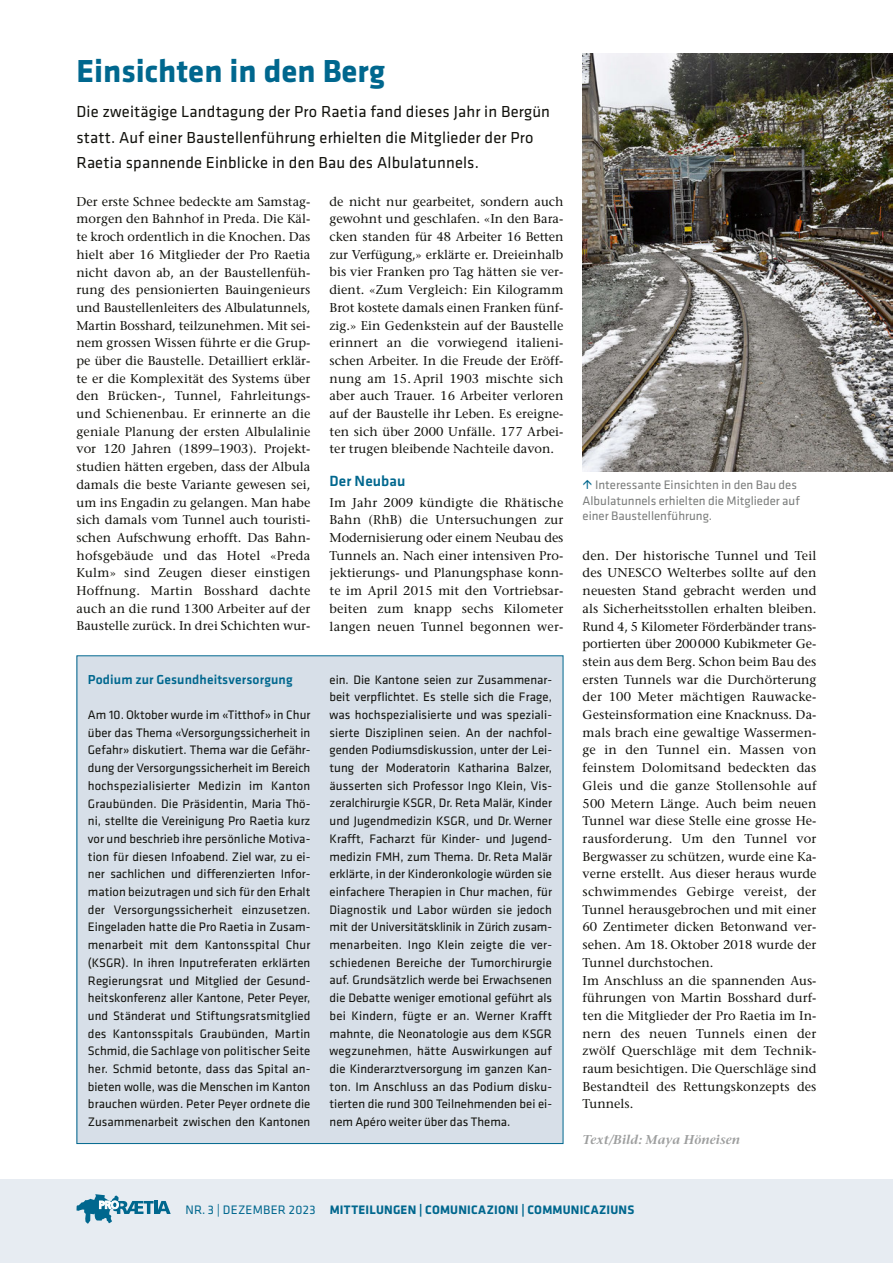
<style>
.page{position:relative;width:893px;height:1263px;background:#fff}
.page>*{position:absolute;margin:0;border:0;box-sizing:border-box;transform-origin:0 0}
.t1{font:700 33px "Klavika";color:#00678e}
.t2{font:16.5px/25.5px "Klavika";letter-spacing:.01em;color:#12120d}
.t3{font:500 15.3px "Klavika";letter-spacing:.01em;color:#00678e}
.t4{font:500 13.5px "Klavika";letter-spacing:.01em;color:#00678e}
.t5{font:500 12.75px/17.7px "Stone Serif Std";letter-spacing:.005em;color:#12120d;text-align:justify}
.t6{font:12.75px/17.7px "Klavika";color:#12120d;text-align:justify}
.t7{font:12.75px/15.8px "Klavika";color:#7b7d7c}
.t8{font:700 12.75px "Klavika";letter-spacing:.015em;color:#00678e}
.t9{font:italic 600 12.75px "Stone Serif Std";letter-spacing:.005em;color:#9d9e9e}
.s1{font-weight:400}
</style>
<div class="page">
<div style="left:0;top:1179px;width:893px;height:84px;background:#e7ecf2"></div>
<svg style="left:76px;top:1194px;width:95px;height:30px"></svg>
<div style="left:77px;top:656px;width:486px;height:487px;background:#d7dfe8"></div>
<img style="left:583px;top:53px;width:310px;height:418px">
<h1 class="t1" style="left:77px;top:47px;width:310px">Einsichten in den Berg</h1>
<p class="t2" style="left:77px;top:98px;width:475px">Die zweitägige Landtagung der Pro Raetia fand dieses Jahr in Bergün statt. Auf einer Baustellenführung erhielten die Mitglieder der Pro<br>Raetia spannende Einblicke in den Bau des Albulatunnels.</p>
<p class="t5" style="left:77px;top:192px;width:235px">Der erste Schnee bedeckte am Samstag&shy;morgen den Bahnhof in Preda. Die Käl&shy;te kroch ordentlich in die Knochen. Das hielt aber 16 Mitglieder der Pro Raetia nicht davon ab, an der Baustellenfüh&shy;rung des pensionierten Bauingenieurs und Baustellenleiters des Albulatunnels, Martin Bosshard, teilzunehmen. Mit sei&shy;nem grossen Wissen führte er die Grup&shy;pe über die Baustelle. Detailliert erklär&shy;te er die Komplexität des Systems über den Brücken-, Tunnel, Fahrleitungs&shy;und Schienenbau. Er erinnerte an die geniale Planung der ersten Albulalinie vor 120 Jahren (1899–1903). Projekt&shy;studien hätten ergeben, dass der Albula damals die beste Variante gewesen sei, um ins Engadin zu gelangen. Man habe sich damals vom Tunnel auch touristi&shy;schen Aufschwung erhofft. Das Bahn&shy;hofsgebäude und das Hotel «Preda Kulm» sind Zeugen dieser einstigen Hoffnung. Martin Bosshard dachte auch an die rund 1300 Arbeiter auf der Baustelle zurück. In drei Schichten wur-</p>
<p class="t5" style="left:330px;top:192px;width:235px">de nicht nur gearbeitet, sondern auch gewohnt und geschlafen. «In den Bara&shy;cken standen für 48 Arbeiter 16 Betten zur Verfügung,» erklärte er. Dreieinhalb bis vier Franken pro Tag hätten sie ver&shy;dient. «Zum Vergleich: Ein Kilogramm Brot kostete damals einen Franken fünf&shy;zig.» Ein Gedenkstein auf der Baustelle erinnert an die vorwiegend italieni&shy;schen Arbeiter. In die Freude der Eröff&shy;nung am 15. April 1903 mischte sich aber auch Trauer. 16 Arbeiter verloren auf der Baustelle ihr Leben. Es ereigne&shy;ten sich über 2000 Unfälle. 177 Arbei&shy;ter trugen bleibende Nachteile davon.</p>
<p class="t3" style="left:330px;top:470px;width:77px">Der Neubau</p>
<p class="t5" style="left:330px;top:493px;width:235px">Im Jahr 2009 kündigte die Rhätische Bahn (RhB) die Untersuchungen zur Modernisierung oder einem Neubau des Tunnels an. Nach einer intensiven Pro&shy;jektierungs- und Planungsphase konn&shy;te im April 2015 mit den Vortriebsar&shy;beiten zum knapp sechs Kilometer langen neuen Tunnel begonnen wer-</p>
<p class="t4" style="left:88px;top:670px;width:206px">Podium zur Gesundheitsversorgung</p>
<p class="t6" style="left:88px;top:706px;width:224px">Am 10. Oktober wurde im «Titthof» in Chur über das Thema «Versorgungssicherheit in Gefahr» diskutiert. Thema war die Gefähr&shy;dung der Versorgungssicherheit im Bereich hochspezialisierter Medizin im Kanton Graubünden. Die Präsidentin, Maria Thö&shy;ni, stellte die Vereinigung Pro Raetia kurz vor und beschrieb ihre persönliche Motiva&shy;tion für diesen Infoabend. Ziel war, zu ei&shy;ner sachlichen und differenzierten Infor&shy;mation beizutragen und sich für den Erhalt der Versorgungssicherheit einzusetzen.<br>Eingeladen hatte die Pro Raetia in Zusam&shy;menarbeit mit dem Kantonsspital Chur (KSGR). In ihren Inputreferaten erklärten Regierungsrat und Mitglied der Gesund&shy;heitskonferenz aller Kantone, Peter Peyer, und Ständerat und Stiftungsratsmitglied des Kantonsspitals Graubünden, Martin Schmid, die Sachlage von politischer Seite her. Schmid betonte, dass das Spital an&shy;bieten wolle, was die Menschen im Kanton brauchen würden. Peter Peyer ordnete die Zusammenarbeit zwischen den Kantonen</p>
<p class="t6" style="left:330px;top:670px;width:224px">ein. Die Kantone seien zur Zusammenar&shy;beit verpflichtet. Es stelle sich die Frage, was hochspezialisierte und was speziali&shy;sierte Disziplinen seien. An der nachfol&shy;genden Podiumsdiskussion, unter der Lei&shy;tung der Moderatorin Katharina Balzer, äusserten sich Professor Ingo Klein, Vis&shy;zeralchirurgie KSGR, Dr. Reta Malär, Kinder und Jugendmedizin KSGR, und Dr. Werner Krafft, Facharzt für Kinder- und Jugend&shy;medizin FMH, zum Thema. Dr. Reta Malär erklärte, in der Kinderonkologie würden sie einfachere Therapien in Chur machen, für Diagnostik und Labor würden sie jedoch mit der Universitätsklinik in Zürich zusam&shy;menarbeiten. Ingo Klein zeigte die ver&shy;schiedenen Bereiche der Tumorchirurgie auf. Grundsätzlich werde bei Erwachsenen die Debatte weniger emotional geführt als bei Kindern, fügte er an. Werner Krafft mahnte, die Neonatologie aus dem KSGR wegzunehmen, hätte Auswirkungen auf die Kinderarztversorgung im ganzen Kan&shy;ton. Im Anschluss an das Podium disku&shy;tierten die rund 300 Teilnehmenden bei ei&shy;nem Apéro weiter über das Thema.</p>
<p class="t7" style="left:583px;top:476px;width:219px;text-indent:12px">Interessante Einsichten in den Bau des<br>Albulatunnels erhielten die Mitglieder auf einer Baustellenführung.</p>
<p class="t5" style="left:583px;top:546px;width:235px;text-align:left">den. Der historische Tunnel und Teil des UNESCO Welterbes sollte auf den neuesten Stand gebracht werden und als Sicherheitsstollen erhalten bleiben.<br>Rund 4, 5 Kilometer Förderbänder trans&shy;portierten über 200000 Kubikmeter Ge&shy;stein aus dem Berg. Schon beim Bau des ersten Tunnels war die Durchörterung der 100 Meter mächtigen Rauwacke-- Gesteinsformation eine Knacknuss. Da&shy;mals brach eine gewaltige Wassermen&shy;ge in den Tunnel ein. Massen von feinstem Dolomitsand bedeckten das Gleis und die ganze Stollensohle auf 500 Metern Länge. Auch beim neuen Tunnel war diese Stelle eine grosse He&shy;rausforderung. Um den Tunnel vor Bergwasser zu schützen, wurde eine Ka&shy;verne erstellt. Aus dieser heraus wurde schwimmendes Gebirge vereist, der Tunnel herausgebrochen und mit einer 60 Zentimeter dicken Betonwand ver&shy;sehen. Am 18. Oktober 2018 wurde der Tunnel durchstochen.<br>Im Anschluss an die spannenden Aus&shy;führungen von Martin Bosshard durf&shy;ten die Mitglieder der Pro Raetia im In&shy;nern des neuen Tunnels einen der zwölf Querschläge mit dem Technik&shy;raum besichtigen. Die Querschläge sind Bestandteil des Rettungskonzepts des Tunnels.</p>
<p class="t9" style="left:583px;top:1132px;width:159px">Text/Bild: Maya Höneisen</p>
<p class="t8" style="left:186px;top:1200px;width:450px"><span class="s1">NR. 3 | DEZEMBER 2023</span> MITTEILUNGEN | COMUNICAZIONI | COMMUNICAZIUNS</p>
</div>
